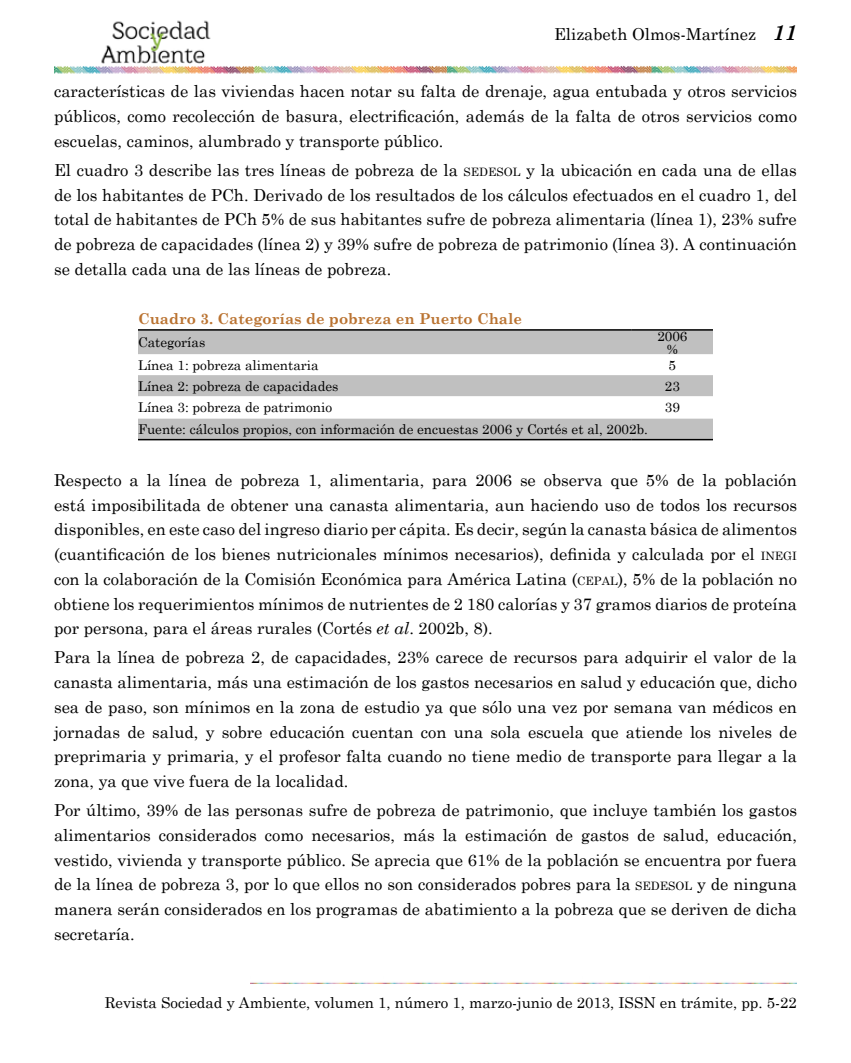
<style>
.page{position:relative;width:851px;height:1063px;background:#fff}
.page>*{position:absolute;margin:0;border:0;box-sizing:border-box;transform-origin:0 0}
.t1{font:16.5px/24.8px "Century Schoolbook";color:#000;text-align:justify}
.t2{font:15px "Century Schoolbook";color:#000}
.t3{font:700 15px "Century Schoolbook";color:#ba7331}
.t4{font:13.5px/13.5px "Century Schoolbook";color:#000;text-align:center}
.s1{font-weight:700;font-style:italic;font-size:21px}
.s2{font-size:11.55px}
.s3{font-style:italic}
</style>
<div class="page">
<img style="left:54px;top:20px;width:742px;height:54px">
<img style="left:250px;top:982px;width:67px;height:2px">
<img style="left:317px;top:982px;width:67px;height:2px">
<img style="left:384px;top:982px;width:66px;height:2px">
<img style="left:450px;top:982px;width:66px;height:2px">
<img style="left:516px;top:982px;width:67px;height:2px">
<img style="left:583px;top:982px;width:66px;height:2px">
<img style="left:649px;top:982px;width:67px;height:2px">
<img style="left:716px;top:982px;width:80px;height:2px">
<svg style="left:138px;top:331px;width:574px;height:108px;fill:#c0c0c0"></svg>
<hr style="left:138px;top:439px;width:493px;height:1px;background:#000">
<hr style="left:631px;top:439px;width:81px;height:1px;background:#000">
<hr style="left:138px;top:329px;width:493px;height:2px;background:#000">
<hr style="left:631px;top:329px;width:81px;height:2px;background:#000">
<svg style="left:138px;top:329px;width:387px;height:17px;background:#afafaf"></svg>
<p class="t1" style="left:554px;top:22px;width:244px">Elizabeth Olmos-Martínez <span class="s1">11</span></p>
<p class="t1" style="left:54px;top:79px;width:744px">características de las viviendas hacen notar su falta de drenaje, agua entubada y otros servicios públicos, como recolección de basura, electrificación, además de la falta de otros servicios como escuelas, caminos, alumbrado y transporte público.</p>
<p class="t1" style="left:54px;top:157px;width:744px">El cuadro 3 describe las tres líneas de pobreza de la <span class="s2">SEDESOL</span> y la ubicación en cada una de ellas de los habitantes de PCh. Derivado de los resultados de los cálculos efectuados en el cuadro 1, del total de habitantes de PCh 5% de sus habitantes sufre de pobreza alimentaria (línea 1), 23% sufre de pobreza de capacidades (línea 2) y 39% sufre de pobreza de patrimonio (línea 3). A continuación se detalla cada una de las líneas de pobreza.</p>
<p class="t3" style="left:138px;top:309px;width:385px">Cuadro 3. Categorías de pobreza en Puerto Chale</p>
<p class="t4" style="left:138px;top:335px;width:69px">Categorías</p>
<p class="t4" style="left:657px;top:329px;width:32px">2006 %</p>
<p class="t4" style="left:138px;top:358px;width:182px">Línea 1: pobreza alimentaria</p>
<p class="t4" style="left:668px;top:358px;width:9px">5</p>
<p class="t4" style="left:138px;top:379px;width:202px">Línea 2: pobreza de capacidades</p>
<p class="t4" style="left:664px;top:379px;width:17px">23</p>
<p class="t4" style="left:138px;top:400px;width:196px">Línea 3: pobreza de patrimonio</p>
<p class="t4" style="left:664px;top:400px;width:17px">39</p>
<p class="t4" style="left:138px;top:422px;width:511px">Fuente: cálculos propios, con información de encuestas 2006 y Cortés et al, 2002b.</p>
<p class="t1" style="left:54px;top:467px;width:744px">Respecto a la línea de pobreza 1, alimentaria, para 2006 se observa que 5% de la población está imposibilitada de obtener una canasta alimentaria, aun haciendo uso de todos los recursos disponibles, en este caso del ingreso diario per cápita. Es decir, según la canasta básica de alimentos (cuantificación de los bienes nutricionales mínimos necesarios), definida y calculada por el <span class="s2">INEGI </span>con la colaboración de la Comisión Económica para América Latina (<span class="s2">CEPAL</span>), 5% de la población no obtiene los requerimientos mínimos de nutrientes de 2 180 calorías y 37 gramos diarios de proteína por persona, para el áreas rurales (Cortés <span class="s3">et al</span>. 2002b, 8).</p>
<p class="t1" style="left:54px;top:645px;width:744px">Para la línea de pobreza 2, de capacidades, 23% carece de recursos para adquirir el valor de la canasta alimentaria, más una estimación de los gastos necesarios en salud y educación que, dicho sea de paso, son mínimos en la zona de estudio ya que sólo una vez por semana van médicos en jornadas de salud, y sobre educación cuentan con una sola escuela que atiende los niveles de preprimaria y primaria, y el profesor falta cuando no tiene medio de transporte para llegar a la zona, ya que vive fuera de la localidad.</p>
<p class="t1" style="left:54px;top:797px;width:744px">Por último, 39% de las personas sufre de pobreza de patrimonio, que incluye también los gastos alimentarios considerados como necesarios, más la estimación de gastos de salud, educación, vestido, vivienda y transporte público. Se aprecia que 61% de la población se encuentra por fuera de la línea de pobreza 3, por lo que ellos no son considerados pobres para la <span class="s2">SEDESOL</span> y de ninguna manera serán considerados en los programas de abatimiento a la pobreza que se deriven de dicha secretaría.</p>
<p class="t2" style="left:105px;top:993px;width:693px">Revista Sociedad y Ambiente, volumen 1, número 1, marzo-junio de 2013, ISSN en trámite, pp. 5-22</p>
</div>
